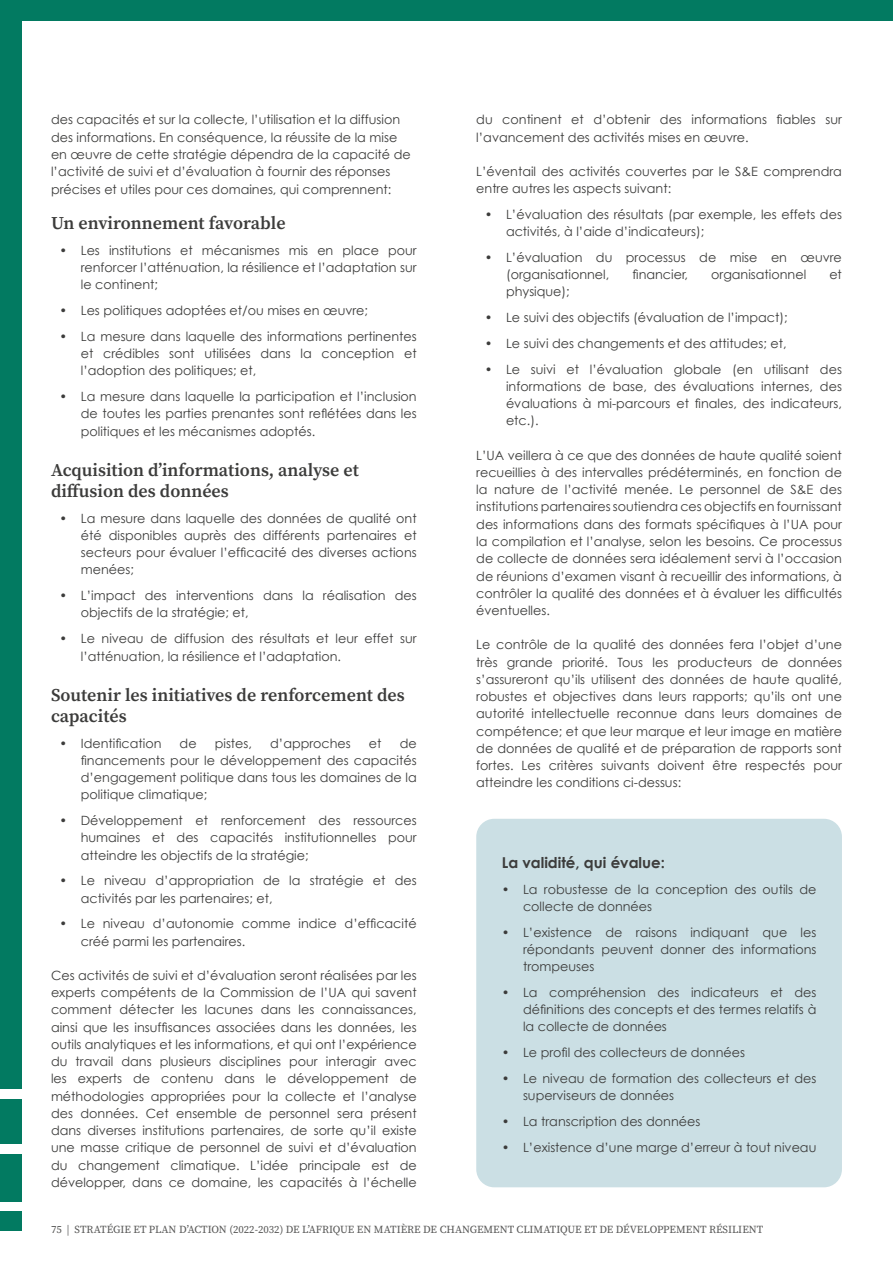
<style>
.page{position:relative;width:893px;height:1263px;background:#fff}
.page>*{position:absolute;margin:0;border:0;box-sizing:border-box;transform-origin:0 0}
.t1{font:18px/21px "Source Serif Variable";color:#3c3c3b}
.t2{font:700 15px "Century Gothic";color:#3c3c3b}
.t3{font:12.75px/17.2px "Century Gothic";color:#3c3c3b;text-align:justify}
.t4{font:10.8px "Source Serif Variable";color:#575756}
</style>
<div class="page">
<div style="left:476px;top:819px;width:366px;height:368px;background:#cbdfe4;border-radius:18px"></div>
<div style="left:0;top:0;width:893px;height:20px;background:#027a61"></div>
<div style="left:0;top:0;width:21px;height:1089px;background:#027a61"></div>
<div style="left:0;top:1099px;width:21px;height:45px;background:#027a61"></div>
<div style="left:0;top:1154px;width:21px;height:48px;background:#027a61"></div>
<div style="left:0;top:1211px;width:21px;height:19px;background:#027a61"></div>
<p class="t3" style="left:51px;top:111px;width:361px;text-align:left">des capacités et sur la collecte, l’utilisation et la diffusion des informations. En conséquence, la réussite de la mise en œuvre de cette stratégie dépendra de la capacité de l’activité de suivi et d’évaluation à fournir des réponses précises et utiles pour ces domaines, qui comprennent:</p>
<h1 class="t1" style="left:51px;top:213px;width:236px">Un environnement favorable</h1>
<p class="t3" style="left:81px;top:241px;width:337px;text-indent:-21px">• Les institutions et mécanismes mis en place pour renforcer l’atténuation, la résilience et l’adaptation sur le continent;</p>
<p class="t3" style="left:60px;top:302px;width:310px">• Les politiques adoptées et/ou mises en œuvre;</p>
<p class="t3" style="left:81px;top:327px;width:337px;text-indent:-21px">• La mesure dans laquelle des informations pertinentes et crédibles sont utilisées dans la conception et l’adoption des politiques; et,</p>
<p class="t3" style="left:81px;top:388px;width:337px;line-height:17.7px;text-indent:-21px">• La mesure dans laquelle la participation et l’inclusion de toutes les parties prenantes sont reflétées dans les politiques et les mécanismes adoptés.</p>
<h1 class="t1" style="left:51px;top:459px;width:309px">Acquisition d’informations, analyse et diffusion des données</h1>
<p class="t3" style="left:81px;top:509px;width:337px;text-indent:-21px">• La mesure dans laquelle des données de qualité ont été disponibles auprès des différents partenaires et secteurs pour évaluer l’efficacité des diverses actions menées;</p>
<p class="t3" style="left:81px;top:587px;width:337px;text-indent:-21px">• L’impact des interventions dans la réalisation des objectifs de la stratégie; et,</p>
<p class="t3" style="left:81px;top:629px;width:337px;line-height:18px;text-indent:-21px">• Le niveau de diffusion des résultats et leur effet sur l’atténuation, la résilience et l’adaptation.</p>
<h1 class="t1" style="left:51px;top:684px;width:355px">Soutenir les initiatives de renforcement des capacités</h1>
<p class="t3" style="left:60px;top:734px;width:103px">• Identification</p>
<p class="t3" style="left:180px;top:734px;width:19px">de</p>
<p class="t3" style="left:215px;top:734px;width:39px">pistes,</p>
<p class="t3" style="left:270px;top:734px;width:82px">d’approches</p>
<p class="t3" style="left:369px;top:734px;width:14px">et</p>
<p class="t3" style="left:81px;top:734px;width:337px;text-indent:319px">de financements pour le développement des capacités d’engagement politique dans tous les domaines de la politique climatique;</p>
<p class="t3" style="left:81px;top:812px;width:337px;text-indent:-21px">• Développement et renforcement des ressources humaines et des capacités institutionnelles pour atteindre les objectifs de la stratégie;</p>
<p class="t3" style="left:81px;top:872px;width:337px;text-indent:-21px">• Le niveau d’appropriation de la stratégie et des activités par les partenaires; et,</p>
<p class="t3" style="left:81px;top:915px;width:337px;text-indent:-21px">• Le niveau d’autonomie comme indice d’efficacité créé parmi les partenaires.</p>
<p class="t3" style="left:51px;top:966px;width:367px">Ces activités de suivi et d’évaluation seront réalisées par les experts compétents de la Commission de l’UA qui savent comment détecter les lacunes dans les connaissances, ainsi que les insuffisances associées dans les données, les outils analytiques et les informations, et qui ont l’expérience du travail dans plusieurs disciplines pour interagir avec les experts de contenu dans le développement de méthodologies appropriées pour la collecte et l’analyse des données. Cet ensemble de personnel sera présent dans diverses institutions partenaires, de sorte qu’il existe une masse critique de personnel de suivi et d’évaluation du changement climatique. L’idée principale est de développer, dans ce domaine, les capacités à l’échelle</p>
<p class="t3" style="left:476px;top:111px;width:367px">du continent et d’obtenir des informations fiables sur l’avancement des activités mises en œuvre.</p>
<p class="t3" style="left:476px;top:162px;width:367px">L’éventail des activités couvertes par le S&amp;E comprendra entre autres les aspects suivant:</p>
<p class="t3" style="left:506px;top:205px;width:337px;text-indent:-21px">• L’évaluation des résultats (par exemple, les effets des activités, à l’aide d’indicateurs);</p>
<p class="t3" style="left:506px;top:248px;width:337px;text-indent:-21px">• L’évaluation du processus de mise en œuvre (organisationnel,</p>
<p class="t3" style="left:632px;top:266px;width:57px">financier,</p>
<p class="t3" style="left:711px;top:266px;width:97px">organisationnel</p>
<p class="t3" style="left:829px;top:266px;width:14px">et</p>
<p class="t3" style="left:506px;top:283px;width:65px">physique);</p>
<p class="t3" style="left:485px;top:309px;width:304px">• Le suivi des objectifs (évaluation de l’impact);</p>
<p class="t3" style="left:485px;top:335px;width:303px">• Le suivi des changements et des attitudes; et,</p>
<p class="t3" style="left:506px;top:360px;width:337px;text-indent:-21px">• Le suivi et l’évaluation globale (en utilisant des informations de base, des évaluations internes, des évaluations à mi-parcours et finales, des indicateurs, etc.).</p>
<p class="t3" style="left:476px;top:446px;width:367px">L’UA veillera à ce que des données de haute qualité soient recueillies à des intervalles prédéterminés, en fonction de la nature de l’activité menée. Le personnel de S&amp;E des institutions partenaires soutiendra ces objectifs en fournissant des informations dans des formats spécifiques à l’UA pour la compilation et l’analyse, selon les besoins. Ce processus de collecte de données sera idéalement servi à l’occasion de réunions d’examen visant à recueillir des informations, à contrôler la qualité des données et à évaluer les difficultés éventuelles.</p>
<p class="t3" style="left:476px;top:636px;width:367px">Le contrôle de la qualité des données fera l’objet d’une très grande priorité. Tous les producteurs de données s’assureront qu’ils utilisent des données de haute qualité, robustes et objectives dans leurs rapports; qu’ils ont une autorité intellectuelle reconnue dans leurs domaines de compétence; et que leur marque et leur image en matière de données de qualité et de préparation de rapports sont fortes. Les critères suivants doivent être respectés pour atteindre les conditions ci-dessus:</p>
<p class="t2" style="left:502px;top:853px;width:165px">La validité, qui évalue:</p>
<p class="t3" style="left:523px;top:880px;width:295px;text-indent:-21px">• La robustesse de la conception des outils de collecte de données</p>
<p class="t3" style="left:523px;top:923px;width:295px;text-indent:-21px">• L’existence de raisons indiquant que les répondants peuvent donner des informations trompeuses</p>
<p class="t3" style="left:523px;top:983px;width:295px;text-indent:-21px">• La compréhension des indicateurs et des définitions des concepts et des termes relatifs à la collecte de données</p>
<p class="t3" style="left:502px;top:1044px;width:245px">• Le profil des collecteurs de données</p>
<p class="t3" style="left:523px;top:1069px;width:295px;text-indent:-21px">• Le niveau de formation des collecteurs et des superviseurs de données</p>
<p class="t3" style="left:502px;top:1112px;width:200px">• La transcription des données</p>
<p class="t3" style="left:502px;top:1139px;width:316px">• L’existence d’une marge d’erreur à tout niveau</p>
<p class="t4" style="left:51px;top:1222px;width:714px">75 | STRATÉGIE ET PLAN D’ACTION (2022-2032) DE L’AFRIQUE EN MATIÈRE DE CHANGEMENT CLIMATIQUE ET DE DÉVELOPPEMENT RÉSILIENT</p>
</div>
